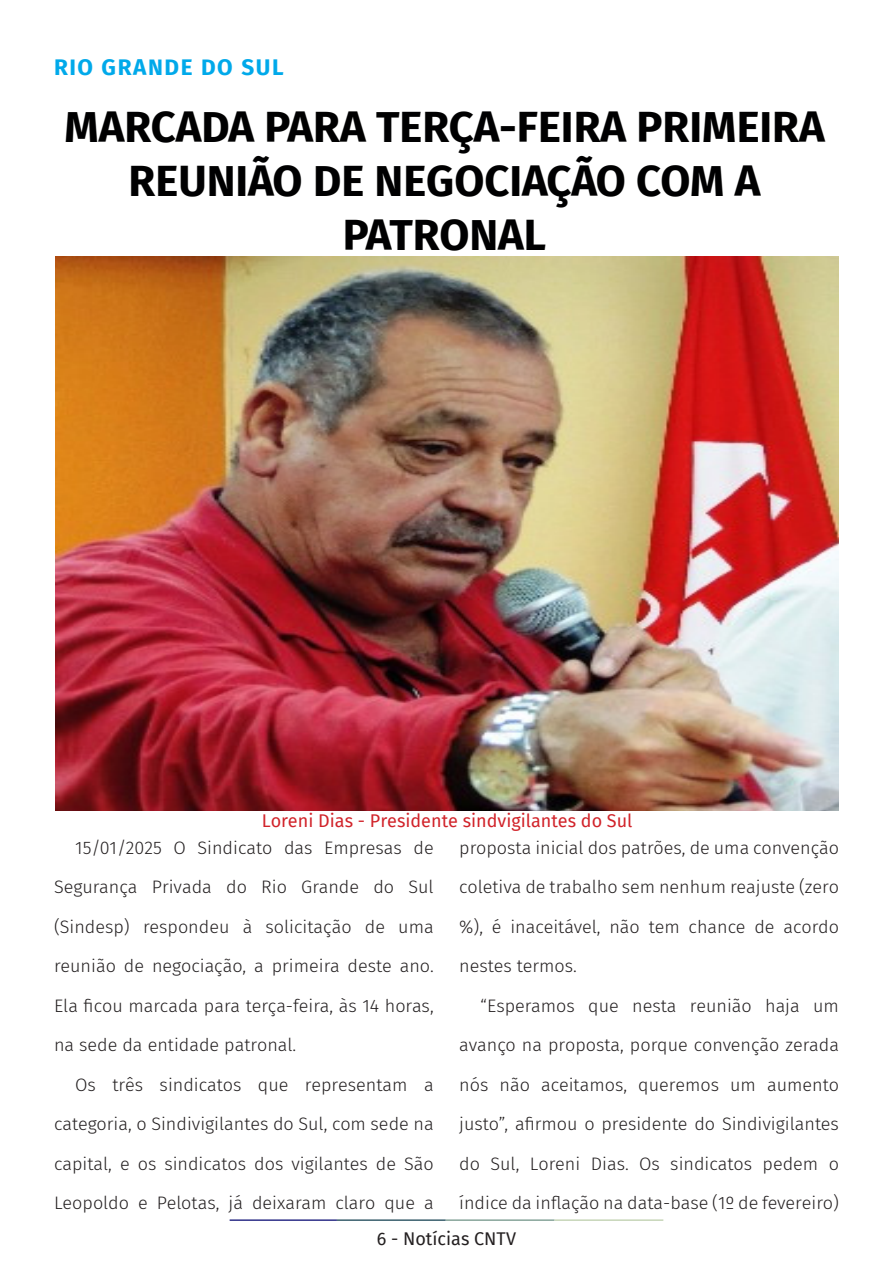
<style>
.page{position:relative;width:893px;height:1263px;background:#fff}
.page>*{position:absolute;margin:0;border:0;box-sizing:border-box;transform-origin:0 0}
.t1{font:700 43.5px/54px "Fira Sans";color:#000001;text-align:center}
.t2{font:700 22.5px "Fira Sans";letter-spacing:.07em;color:#00a9ea}
.t3{font:300 18px/39.5px "Fira Sans";color:#231f20;text-align:justify}
.t4{font:18px "Fira Sans";color:#d1232a}
.t5{font:18px "Fira Sans";color:#231f20}
</style>
<div class="page">
<hr style="left:230px;top:1219px;width:107px;height:2px;background:#2f3088">
<hr style="left:337px;top:1219px;width:109px;height:2px;background:#3a5f6d">
<hr style="left:446px;top:1219px;width:109px;height:2px;background:#87a59a">
<hr style="left:555px;top:1219px;width:108px;height:2px;background:#c6d5b7">
<img style="left:55px;top:257px;width:784px;height:553px">
<p class="t2" style="left:54px;top:48px;width:231px">RIO GRANDE DO SUL</p>
<p class="t1" style="left:64px;top:97px;width:762px">MARCADA PARA TERÇA-FEIRA PRIMEIRA<br>REUNIÃO DE NEGOCIAÇÃO COM A<br>PATRONAL</p>
<p class="t4" style="left:262px;top:807px;width:372px">Loreni Dias - Presidente sindvigilantes do Sul</p>
<p class="t3" style="left:54px;top:828px;width:381px;text-indent:21px">15/01/2025 O Sindicato das Empresas de Segurança Privada do Rio Grande do Sul (Sindesp) respondeu à solicitação de uma reunião de negociação, a primeira deste ano.<br>Ela ficou marcada para terça-feira, às 14 horas, na sede da entidade patronal.</p>
<p class="t3" style="left:54px;top:1064px;width:381px;text-indent:21px">Os três sindicatos que representam a categoria, o Sindivigilantes do Sul, com sede na capital, e os sindicatos dos vigilantes de São Leopoldo e Pelotas, já deixaram claro que a</p>
<p class="t3" style="left:459px;top:828px;width:381px">proposta inicial dos patrões, de uma convenção coletiva de trabalho sem nenhum reajuste (zero %), é inaceitável, não tem chance de acordo nestes termos.</p>
<p class="t3" style="left:459px;top:986px;width:381px;text-indent:21px">“Esperamos que nesta reunião haja um avanço na proposta, porque convenção zerada nós não aceitamos, queremos um aumento justo”, afirmou o presidente do Sindivigilantes do Sul, Loreni Dias. Os sindicatos pedem o índice da inflação na data-base (1º de fevereiro)</p>
<p class="t5" style="left:377px;top:1225px;width:141px">6 - Notícias CNTV</p>
</div>
